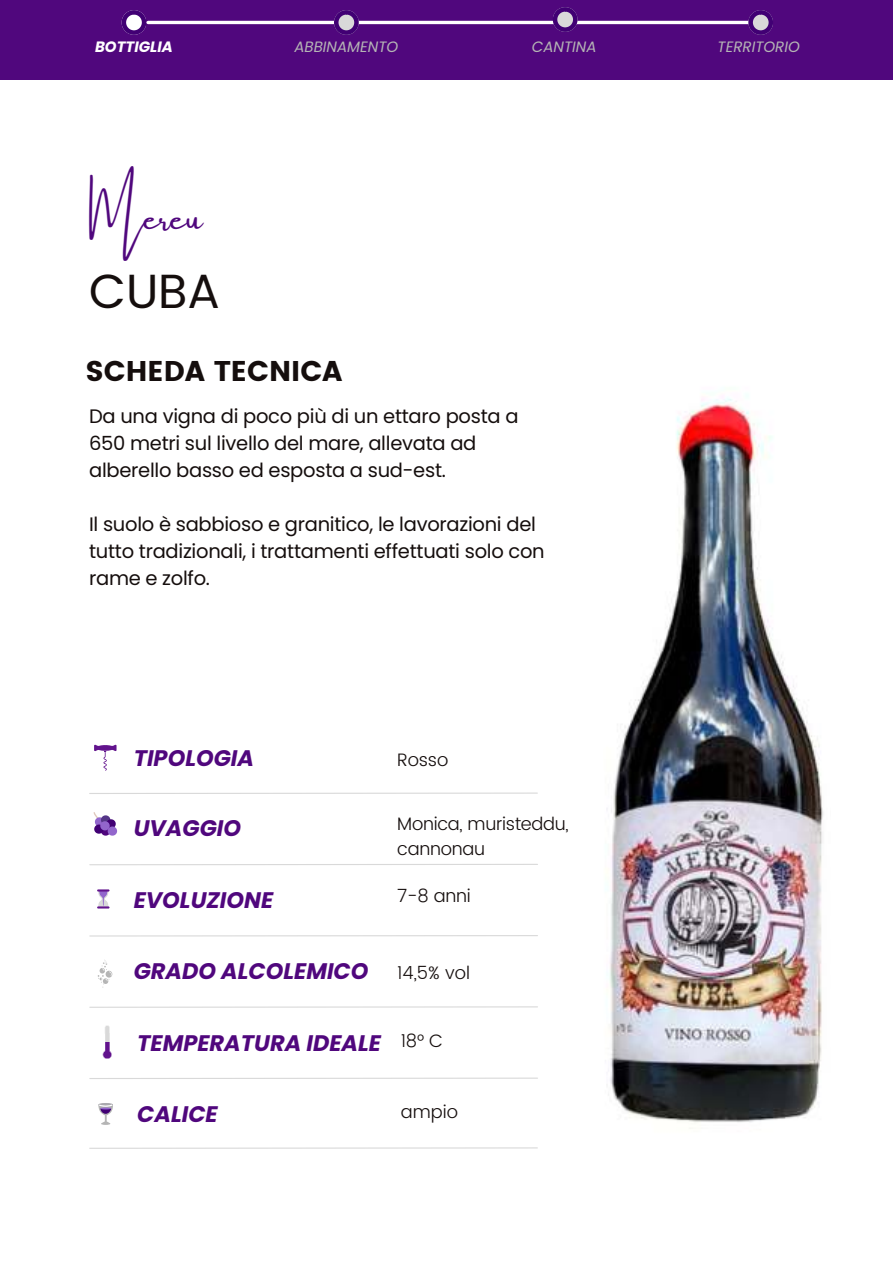
<style>
.page{position:relative;width:893px;height:1264px;background:#fff}
.page>*{position:absolute;margin:0;border:0;box-sizing:border-box;transform-origin:0 0}
.t1{font:48px "Poppins";color:#150e0d}
.t2{font:34.35px "Amsterdam One";color:#50077d}
.t3{font:28.5px "Poppins";color:#150e0d}
.t4{font:italic 700 22.5px "Poppins";color:#50077d}
.t5{font:19.5px/27px "Poppins";letter-spacing:-.015em;color:#150e0d}
.t6{font:300 18px/24.8px "Poppins";letter-spacing:-.015em;color:#150e0d}
.t7{font:italic 15px "Poppins";color:#b5b5b5}
.t8{font:italic 700 15px "Poppins";color:#fff}
</style>
<div class="page">
<div style="left:0;top:0;width:892px;height:80px;background:#50077d"></div>
<svg style="left:122px;top:10px;width:24px;height:25px"></svg>
<hr style="left:148px;top:21px;width:610px;height:3px;background:#fff">
<svg style="left:334px;top:10px;width:25px;height:25px"></svg>
<svg style="left:748px;top:10px;width:25px;height:25px"></svg>
<svg style="left:552px;top:7px;width:25px;height:25px"></svg>
<img style="left:607px;top:395px;width:217px;height:734px">
<svg style="left:97px;top:889px;width:12px;height:19px"></svg>
<svg style="left:93px;top:812px;width:24px;height:23px"></svg>
<svg style="left:98px;top:1103px;width:15px;height:21px"></svg>
<svg style="left:98px;top:960px;width:14px;height:25px"></svg>
<hr style="left:90px;top:792px;width:447px;height:2px;background:#d9d9d9">
<hr style="left:90px;top:863px;width:447px;height:2px;background:#d9d9d9">
<hr style="left:90px;top:935px;width:447px;height:1px;background:#d9d9d9">
<hr style="left:90px;top:1077px;width:447px;height:2px;background:#d9d9d9">
<hr style="left:90px;top:1147px;width:447px;height:1px;background:#d9d9d9">
<hr style="left:90px;top:1006px;width:447px;height:1px;background:#d9d9d9">
<svg style="left:94px;top:744px;width:22px;height:26px"></svg>
<svg style="left:103px;top:1025px;width:9px;height:33px"></svg>
<p class="t8" style="left:95px;top:38px;width:79px">BOTTIGLIA</p>
<p class="t7" style="left:294px;top:38px;width:105px">ABBINAMENTO</p>
<p class="t7" style="left:532px;top:38px;width:66px">CANTINA</p>
<p class="t7" style="left:717px;top:38px;width:84px">TERRITORIO</p>
<h2 class="t2" style="left:89px;top:199px;width:115px">Mereu</h2>
<h1 class="t1" style="left:89px;top:256px;width:133px">CUBA</h1>
<h3 class="t3" style="left:85px;top:355px;width:258px">SCHEDA TECNICA</h3>
<p class="t5" style="left:89px;top:402px;width:431px">Da una vigna di poco più di un ettaro posta a<br>650 metri sul livello del mare, allevata ad alberello basso ed esposta a sud-est.</p>
<p class="t5" style="left:89px;top:510px;width:457px">Il suolo è sabbioso e granitico, le lavorazioni del tutto tradizionali, i trattamenti effettuati solo con rame e zolfo.</p>
<p class="t4" style="left:134px;top:745px;width:122px">TIPOLOGIA</p>
<p class="t6" style="left:397px;top:748px;width:52px">Rosso</p>
<p class="t4" style="left:134px;top:815px;width:109px">UVAGGIO</p>
<p class="t6" style="left:397px;top:812px;width:173px">Monica, muristeddu, cannonau</p>
<p class="t4" style="left:134px;top:887px;width:141px">EVOLUZIONE</p>
<p class="t6" style="left:397px;top:883px;width:75px">7-8 anni</p>
<p class="t4" style="left:134px;top:958px;width:236px">GRADO ALCOLEMICO</p>
<p class="t6" style="left:397px;top:960px;width:74px">14,5% vol</p>
<p class="t4" style="left:137px;top:1029px;width:307px">TEMPERATURA IDEALE <sup>18°</sup> <sup>C</sup></p>
<p class="t4" style="left:137px;top:1100px;width:82px">CALICE</p>
<p class="t6" style="left:401px;top:1099px;width:59px">ampio</p>
</div>
